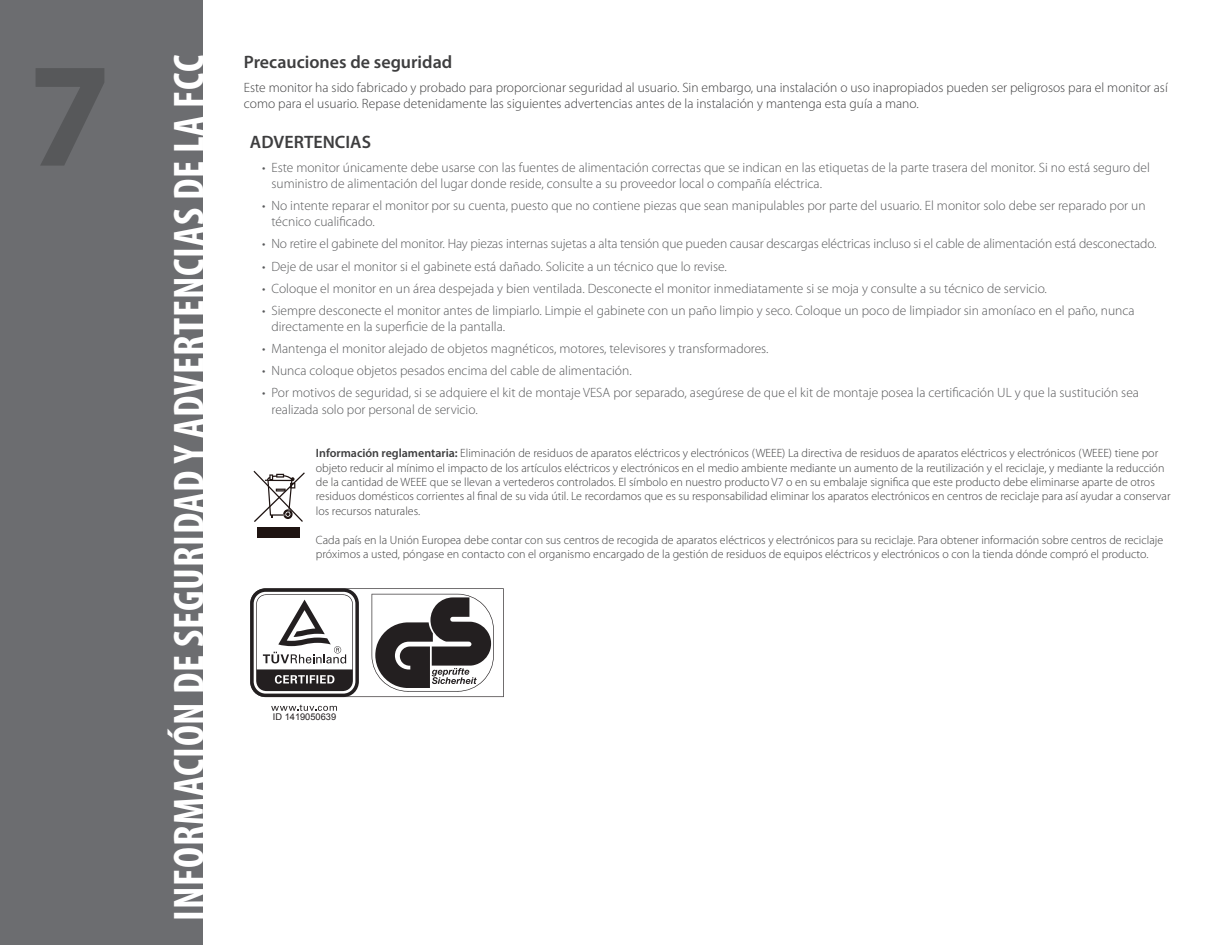
<style>
.page{position:relative;width:1215px;height:945px;background:#fff}
.page>*{position:absolute;margin:0;border:0;box-sizing:border-box;transform-origin:0 0}
.t1{font:700 150px "Myriad Pro";color:#57585a}
.t2{font:700 condensed 43.5px "Myriad Pro";letter-spacing:.02em;color:#fff}
.t3{font:600 18px "Myriad Pro";color:#3e3e3f}
.t4{font:300 13.5px "Myriad Pro";color:#57585a}
.t5{font:300 13.5px/16.2px "Myriad Pro";color:#3e3e3f}
.t6{font:300 12px/14.4px "Myriad Pro";color:#3e3e3f}
.t7{font:9.3px "Arial";color:#231f20}
.s1{font-weight:600}
</style>
<div class="page">
<div style="left:0;top:0;width:202px;height:945px;background:#6c6d70"></div>
<svg style="left:254px;top:471px;width:51px;height:51px"></svg>
<div style="left:257px;top:527px;width:43px;height:10px;background:#1f1412"></div>
<svg style="left:271px;top:705px;width:66px;height:6px"></svg>
<svg style="left:250px;top:588px;width:254px;height:109px"></svg>
<p class="t1" style="left:28px;top:17px;width:85px">7</p>
<p class="t2" style="left:162px;top:921px;width:867px;rotate:-90deg">INFORMACIÓN DE SEGURIDAD Y ADVERTENCIAS DE LA FCC</p>
<p class="t3" style="left:244px;top:51px;width:210px">Precauciones de seguridad</p>
<p class="t5" style="left:244px;top:79px;width:925px">Este monitor ha sido fabricado y probado para proporcionar seguridad al usuario. Sin embargo, una instalación o uso inapropiados pueden ser peligrosos para el monitor así como para el usuario. Repase detenidamente las siguientes advertencias antes de la instalación y mantenga esta guía a mano.</p>
<p class="t3" style="left:250px;top:130px;width:123px">ADVERTENCIAS</p>
<p class="t4" style="left:262px;top:159px;width:889px">• Este monitor únicamente debe usarse con las fuentes de alimentación correctas que se indican en las etiquetas de la parte trasera del monitor. Si no está seguro del</p>
<p class="t4" style="left:272px;top:175px;width:552px">suministro de alimentación del lugar donde reside, consulte a su proveedor local o compañía eléctrica.</p>
<p class="t4" style="left:262px;top:198px;width:885px">• No intente reparar el monitor por su cuenta, puesto que no contiene piezas que sean manipulables por parte del usuario. El monitor solo debe ser reparado por un</p>
<p class="t4" style="left:272px;top:214px;width:105px">técnico cualificado.</p>
<p class="t4" style="left:262px;top:236px;width:896px">• No retire el gabinete del monitor. Hay piezas internas sujetas a alta tensión que pueden causar descargas eléctricas incluso si el cable de alimentación está desconectado.</p>
<p class="t4" style="left:262px;top:258px;width:466px">• Deje de usar el monitor si el gabinete está dañado. Solicite a un técnico que lo revise.</p>
<p class="t4" style="left:262px;top:280px;width:786px">• Coloque el monitor en un área despejada y bien ventilada. Desconecte el monitor inmediatamente si se moja y consulte a su técnico de servicio.</p>
<p class="t4" style="left:262px;top:302px;width:874px">• Siempre desconecte el monitor antes de limpiarlo. Limpie el gabinete con un paño limpio y seco. Coloque un poco de limpiador sin amoníaco en el paño, nunca</p>
<p class="t4" style="left:272px;top:318px;width:235px">directamente en la superficie de la pantalla.</p>
<p class="t4" style="left:262px;top:341px;width:508px">• Mantenga el monitor alejado de objetos magnéticos, motores, televisores y transformadores.</p>
<p class="t4" style="left:262px;top:363px;width:371px">• Nunca coloque objetos pesados encima del cable de alimentación.</p>
<p class="t4" style="left:262px;top:385px;width:878px">• Por motivos de seguridad, si se adquiere el kit de montaje VESA por separado, asegúrese de que el kit de montaje posea la certificación UL y que la sustitución sea</p>
<p class="t4" style="left:272px;top:401px;width:208px">realizada solo por personal de servicio.</p>
<p class="t6" style="left:316px;top:446px;width:856px"><span class="s1">Información reglamentaria:</span> Eliminación de residuos de aparatos eléctricos y electrónicos (WEEE) La directiva de residuos de aparatos eléctricos y electrónicos (WEEE) tiene por objeto reducir al mínimo el impacto de los artículos eléctricos y electrónicos en el medio ambiente mediante un aumento de la reutilización y el reciclaje, y mediante la reducción de la cantidad de WEEE que se llevan a vertederos controlados. El símbolo en nuestro producto V7 o en su embalaje significa que este producto debe eliminarse aparte de otros residuos domésticos corrientes al final de su vida útil. Le recordamos que es su responsabilidad eliminar los aparatos electrónicos en centros de reciclaje para así ayudar a conservar los recursos naturales.</p>
<p class="t6" style="left:316px;top:532px;width:849px">Cada país en la Unión Europea debe contar con sus centros de recogida de aparatos eléctricos y electrónicos para su reciclaje. Para obtener información sobre centros de reciclaje próximos a usted, póngase en contacto con el organismo encargado de la gestión de residuos de equipos eléctricos y electrónicos o con la tienda dónde compró el producto.</p>
<p class="t7" style="left:273px;top:711px;width:65px">ID 1419050639</p>
</div>
